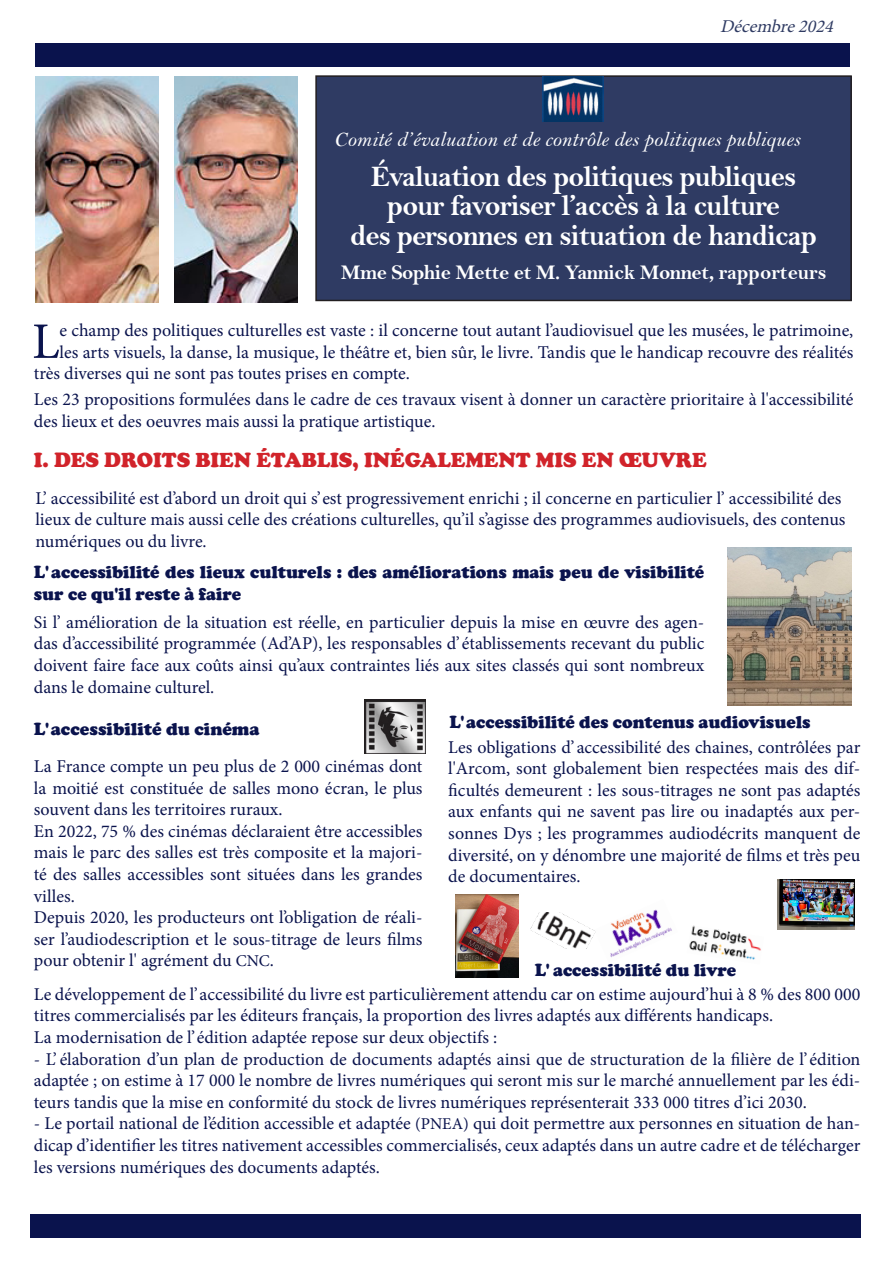
<style>
.page{position:relative;width:893px;height:1263px;background:#fff}
.page>*{position:absolute;margin:0;border:0;box-sizing:border-box;transform-origin:0 0}
.t1{font:51.3px "Minion Pro";color:#0a134d}
.t2{font:30px "Bell MT Bold";letter-spacing:-.03em;color:#fff}
.t3{font:21px "Bell MT Italic";color:#fff;scale:1.04 1}
.t4{font:900 21px "Cooper";color:#d1232a}
.t5{font:21px "Bell MT Bold";letter-spacing:-.025em;color:#fff}
.t6{font:18px/21.6px "Minion Pro";color:#0a134d;text-align:justify}
.t7{font:900 18px/21.6px "Cooper";color:#0a134d}
.t8{font:italic 18px "Minion Pro";color:#2f3b63}
.s1{font-size:16.5px}
</style>
<div class="page">
<div style="left:316px;top:76px;width:535px;height:224px;background:#2f3b63"></div>
<div style="left:315px;top:75px;width:537px;height:226px;border:2px solid #231f20"></div>
<div style="left:35px;top:44px;width:815px;height:23px;background:#0a134d"></div>
<div style="left:30px;top:1214px;width:830px;height:23px;background:#0a134d"></div>
<img style="left:542px;top:77px;width:61px;height:45px">
<img style="left:35px;top:77px;width:124px;height:226px">
<img style="left:174px;top:77px;width:124px;height:226px">
<img style="left:456px;top:894px;width:63px;height:84px">
<img style="left:778px;top:880px;width:77px;height:49px">
<img style="left:727px;top:547px;width:124px;height:159px">
<img style="left:364px;top:699px;width:61px;height:54px">
<img style="left:689px;top:925px;width:72px;height:35px">
<img style="left:595px;top:909px;width:77px;height:49px">
<img style="left:531px;top:912px;width:64px;height:37px">
<p class="t8" style="left:720px;top:14px;width:120px">Décembre2024</p>
<p class="t3" style="left:334px;top:127px;width:450px">Comité d’évaluation et de contrôle des politiques publiques</p>
<p class="t2" style="left:371px;top:158px;width:427px">Évaluation des politiques publiques</p>
<p class="t2" style="left:387px;top:188px;width:394px">pour favoriser l’accès à la culture</p>
<p class="t2" style="left:350px;top:217px;width:468px">des personnes en situation de handicap</p>
<p class="t5" style="left:341px;top:260px;width:487px">Mme Sophie Mette et M. Yannick Monnet, rapporteurs</p>
<p class="t1" style="left:32px;top:307px;width:29px">L</p>
<p class="t6" style="left:60px;top:320px;width:795px">e champ des politiques culturelles est vaste : il concerne tout autant l’audiovisuel que les musées, le patrimoine,</p>
<p class="t6" style="left:60px;top:341px;width:795px">les arts visuels, la danse, la musique, le théâtre et, bien sûr, le livre. Tandis que le handicap recouvre des réalités</p>
<p class="t6" style="left:34px;top:363px;width:378px">très diverses qui ne sont pas toutes prises en compte.</p>
<p class="t6" style="left:34px;top:389px;width:821px">Les 23 propositions formulées dans le cadre de ces travaux visent à donner un caractère prioritaire à l'accessibilité des lieux et des oeuvres mais aussi la pratique artistique.</p>
<p class="t4" style="left:34px;top:447px;width:674px">I. DES DROITS BIEN ÉTABLIS, INÉGALEMENT MIS EN ŒUVRE</p>
<p class="t6" style="left:35px;top:487px;width:811px;text-align:left">L’ accessibilité est d’abord un droit qui s’ est progressivement enrichi ; il concerne en particulier l’ accessibilité des lieux de culture mais aussi celle des créations culturelles, qu’il s’agisse des programmes audiovisuels, des contenus numériques ou du livre.</p>
<p class="t7" style="left:34px;top:561px;width:672px">L' accessibilité des lieux culturels : des améliorations mais peu de visibilité sur ce qu'il reste à faire</p>
<p class="t6" style="left:34px;top:611px;width:672px">Si l’ amélioration de la situation est réelle, en particulier depuis la mise en œuvre des agen&shy;das d’accessibilité programmée (Ad’AP), les responsables d’ établissements recevant du public doivent faire face aux coûts ainsi qu’aux contraintes liés aux sites classés qui sont nombreux dans le domaine culturel.</p>
<p class="t7" style="left:34px;top:718px;width:227px">L' accessibilité du cinéma</p>
<p class="t6" style="left:34px;top:755px;width:390px">La France compte un peu plus de 2 000 cinémas dont la moitié est constituée de salles mono écran, le plus souvent dans les territoires ruraux.</p>
<p class="t6" style="left:34px;top:820px;width:390px">En 2022, 75 % des cinémas déclaraient être accessibles mais le parc des salles est très composite et la majori&shy;té des salles accessibles sont situées dans les grandes villes.</p>
<p class="t6" style="left:34px;top:907px;width:390px">Depuis 2020, les producteurs ont l’obligation de réali&shy;ser l’audiodescription et le sous-titrage de leurs films pour obtenir l' agrément du <span class="s1">CNC</span>.</p>
<p class="t7" style="left:449px;top:712px;width:363px">L' accessibilité des contenus audiovisuels</p>
<p class="t6" style="left:448px;top:736px;width:414px">Les obligations d’ accessibilité des chaines, contrôlées par l'Arcom, sont globalement bien respectées mais des dif&shy;ficultés demeurent : les sous-titrages ne sont pas adaptés aux enfants qui ne savent pas lire ou inadaptés aux per&shy;sonnes Dys ; les programmes audiodécrits manquent de diversité, on y dénombre une majorité de films et très peu de documentaires.</p>
<p class="t7" style="left:535px;top:959px;width:203px">L' accessibilité du livre</p>
<p class="t6" style="left:34px;top:983px;width:828px">Le développement de l’ accessibilité du livre est particulièrement attendu car on estime aujourd’hui à 8 % des 800 000 titres commercialisés par les éditeurs français, la proportion des livres adaptés aux différents handicaps.</p>
<p class="t6" style="left:34px;top:1026px;width:465px">La modernisation de l’ édition adaptée repose sur deux objectifs :</p>
<p class="t6" style="left:34px;top:1048px;width:828px">- L’ élaboration d’un plan de production de documents adaptés ainsi que de structuration de la filière de l’ édition adaptée ; on estime à 17 000 le nombre de livres numériques qui seront mis sur le marché annuellement par les édi&shy;teurs tandis que la mise en conformité du stock de livres numériques représenterait 333 000 titres d’ici 2030.</p>
<p class="t6" style="left:34px;top:1113px;width:828px">- Le portail national de l’édition accessible et adaptée <span class="s1">(PNEA)</span> qui doit permettre aux personnes en situation de han&shy;dicap d’identifier les titres nativement accessibles commercialisés, ceux adaptés dans un autre cadre et de télécharger les versions numériques des documents adaptés.</p>
</div>
